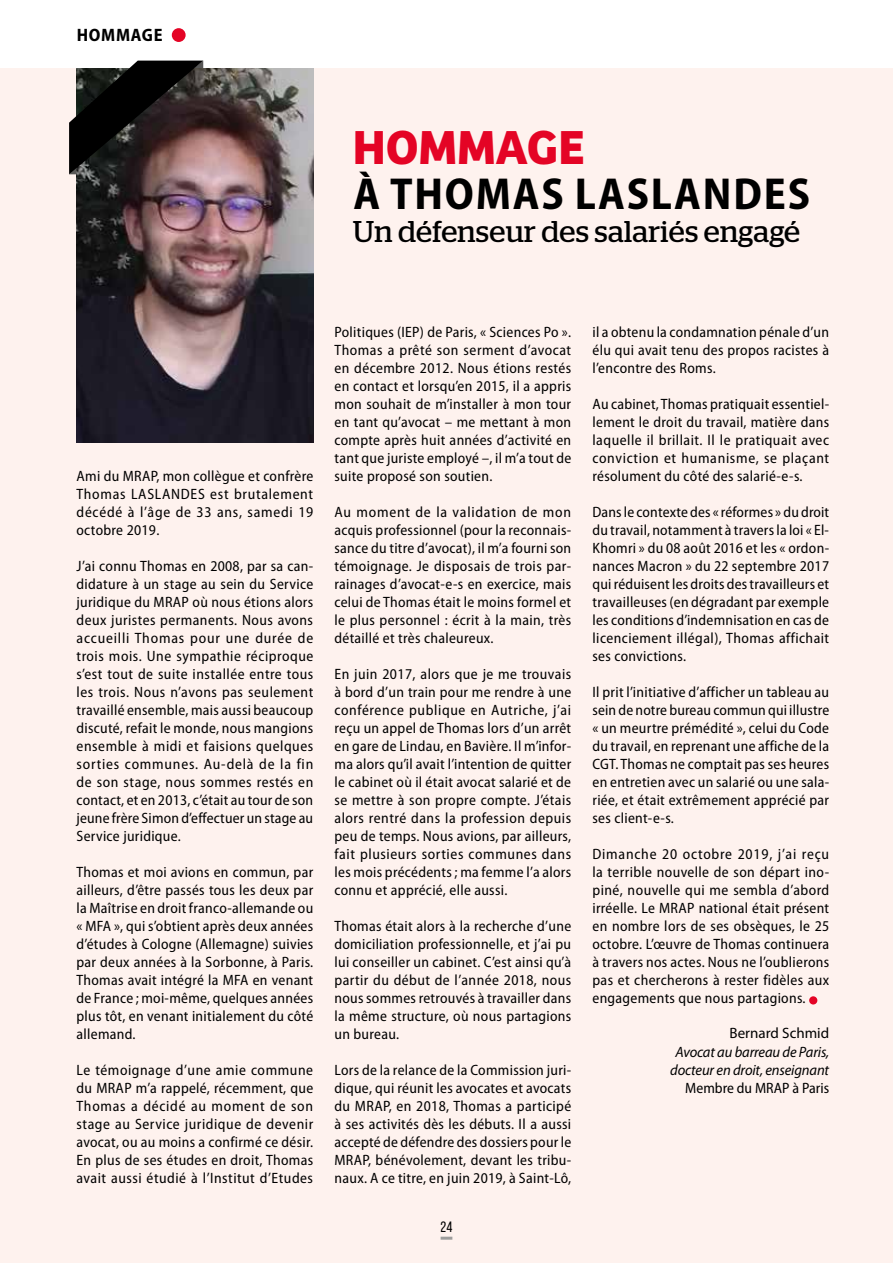
<style>
.page{position:relative;width:893px;height:1263px;background:#fff}
.page>*{position:absolute;margin:0;border:0;box-sizing:border-box;transform-origin:0 0}
.t1{font:700 49.5px "Bree";color:#e40425}
.t2{font:700 semi-condensed 45px "Myriad Pro";letter-spacing:.04em;color:#000}
.t3{font:30px "Stag";letter-spacing:.01em;color:#000}
.t4{font:700 semi-condensed 18px "Myriad Pro";letter-spacing:.04em;color:#000}
.t5{font:semi-condensed 15px/18px "Myriad Pro";letter-spacing:.02em;color:#000;text-align:justify}
.t6{font:italic 15px/18px "Myriad Pro";letter-spacing:-.01em;color:#000;text-align:center}
.t7{font:semi-condensed 15px "Myriad Pro";color:#000}
.t8{font:15px "Myriad Pro";color:#000}
.t9{font:15px "Bebas Neue";color:#000}
</style>
<div class="page">
<div style="left:0;top:68px;width:893px;height:1195px;background:#fef2ee"></div>
<svg style="left:441px;top:1237px;width:11px;height:3px"></svg>
<div style="left:172px;top:28px;width:14px;height:14px;background:#e40425;border-radius:50%"></div>
<div style="left:809px;top:996px;width:8px;height:8px;background:#e40425;border-radius:50%"></div>
<img style="left:77px;top:68px;width:236px;height:374px">
<svg style="left:69px;top:61px;width:134px;height:113px;background:#342c2b"></svg>
<p class="t4" style="left:77px;top:23px;width:87px">HOMMAGE</p>
<h1 class="t1" style="left:353px;top:118px;width:233px">HOMMAGE</h1>
<h2 class="t2" style="left:353px;top:165px;width:458px">À THOMAS LASLANDES</h2>
<h3 class="t3" style="left:353px;top:214px;width:449px">Un défenseur des salariés engagé</h3>
<p class="t5" style="left:77px;top:467px;width:238px">Ami du MRAP, mon collègue et confrère Thomas LASLANDES est brutalement décédé à l’âge de 33 ans, samedi 19 octobre 2019.</p>
<p class="t5" style="left:77px;top:557px;width:238px">J’ai connu Thomas en 2008, par sa can&shy;didature à un stage au sein du Service juridique du MRAP où nous étions alors deux juristes permanents. Nous avons accueilli Thomas pour une durée de trois mois. Une sympathie réciproque s’est tout de suite installée entre tous les trois. Nous n’avons pas seulement travaillé ensemble, mais aussi beaucoup discuté, refait le monde, nous mangions ensemble à midi et faisions quelques sorties communes. Au-delà de la fin de son stage, nous sommes restés en contact, et en 2013, c’était au tour de son jeune frère Simon d’effectuer un stage au Service juridique.</p>
<p class="t5" style="left:77px;top:863px;width:238px">Thomas et moi avions en commun, par ailleurs, d’être passés tous les deux par la Maîtrise en droit franco-allemande ou « MFA », qui s’obtient après deux années d’études à Cologne (Allemagne) suivies par deux années à la Sorbonne, à Paris.<br>Thomas avait intégré la MFA en venant de France ; moi-même, quelques années plus tôt, en venant initialement du côté allemand.</p>
<p class="t5" style="left:77px;top:1061px;width:238px">Le témoignage d’une amie commune du MRAP m’a rappelé, récemment, que Thomas a décidé au moment de son stage au Service juridique de devenir avocat, ou au moins a confirmé ce désir.<br>En plus de ses études en droit, Thomas avait aussi étudié à l’Institut d’Etudes</p>
<p class="t5" style="left:334px;top:323px;width:238px">Politiques (IEP) de Paris, « Sciences Po ».<br>Thomas a prêté son serment d’avocat en décembre 2012. Nous étions restés en contact et lorsqu’en 2015, il a appris mon souhait de m’installer à mon tour en tant qu’avocat – me mettant à mon compte après huit années d’activité en tant que juriste employé –, il m’a tout de suite proposé son soutien.</p>
<p class="t5" style="left:334px;top:503px;width:238px">Au moment de la validation de mon acquis professionnel (pour la reconnais&shy;sance du titre d’avocat), il m’a fourni son témoignage. Je disposais de trois par&shy;rainages d’avocat-e-s en exercice, mais celui de Thomas était le moins formel et le plus personnel : écrit à la main, très détaillé et très chaleureux.</p>
<p class="t5" style="left:334px;top:665px;width:238px">En juin 2017, alors que je me trouvais à bord d’un train pour me rendre à une conférence publique en Autriche, j’ai reçu un appel de Thomas lors d’un arrêt en gare de Lindau, en Bavière. Il m’infor&shy;ma alors qu’il avait l’intention de quitter le cabinet où il était avocat salarié et de se mettre à son propre compte. J’étais alors rentré dans la profession depuis peu de temps. Nous avions, par ailleurs, fait plusieurs sorties communes dans les mois précédents ; ma femme l’a alors connu et apprécié, elle aussi.</p>
<p class="t5" style="left:334px;top:917px;width:238px">Thomas était alors à la recherche d’une domiciliation professionnelle, et j’ai pu lui conseiller un cabinet. C’est ainsi qu’à partir du début de l’année 2018, nous nous sommes retrouvés à travailler dans la même structure, où nous partagions un bureau.</p>
<p class="t5" style="left:334px;top:1061px;width:238px">Lors de la relance de la Commission juri&shy;dique, qui réunit les avocates et avocats du MRAP, en 2018, Thomas a participé à ses activités dès les débuts. Il a aussi accepté de défendre des dossiers pour le MRAP, bénévolement, devant les tribu&shy;naux. A ce titre, en juin 2019, à Saint-Lô,</p>
<p class="t9" style="left:441px;top:1219px;width:13px">24</p>
<p class="t5" style="left:592px;top:323px;width:238px">il a obtenu la condamnation pénale d’un élu qui avait tenu des propos racistes à l’encontre des Roms.</p>
<p class="t5" style="left:592px;top:395px;width:238px">Au cabinet, Thomas pratiquait essentiel&shy;lement le droit du travail, matière dans laquelle il brillait. Il le pratiquait avec conviction et humanisme, se plaçant résolument du côté des salarié-e-s.</p>
<p class="t5" style="left:592px;top:503px;width:238px">Dans le contexte des « réformes » du droit du travail, notamment à travers la loi « El-Khomri » du 08 août 2016 et les « ordon&shy;nances Macron » du 22 septembre 2017 qui réduisent les droits des travailleurs et travailleuses (en dégradant par exemple les conditions d’indemnisation en cas de licenciement illégal), Thomas affichait ses convictions.</p>
<p class="t5" style="left:592px;top:683px;width:238px">Il prit l’initiative d’afficher un tableau au sein de notre bureau commun qui illustre « un meurtre prémédité », celui du Code du travail, en reprenant une affiche de la CGT. Thomas ne comptait pas ses heures en entretien avec un salarié ou une sala&shy;riée, et était extrêmement apprécié par ses client-e-s.</p>
<p class="t5" style="left:592px;top:845px;width:238px">Dimanche 20 octobre 2019, j’ai reçu la terrible nouvelle de son départ ino&shy;piné, nouvelle qui me sembla d’abord irréelle. Le MRAP national était présent en nombre lors de ses obsèques, le 25 octobre. L’œuvre de Thomas continuera à travers nos actes. Nous ne l’oublierons pas et chercherons à rester fidèles aux engagements que nous partagions.</p>
<p class="t8" style="left:730px;top:1023px;width:101px">Bernard Schmid</p>
<p class="t6" style="left:670px;top:1043px;width:160px">Avocat au barreau de Paris, docteur en droit, enseignant</p>
<p class="t7" style="left:685px;top:1080px;width:145px">Membre du MRAP à Paris</p>
</div>
